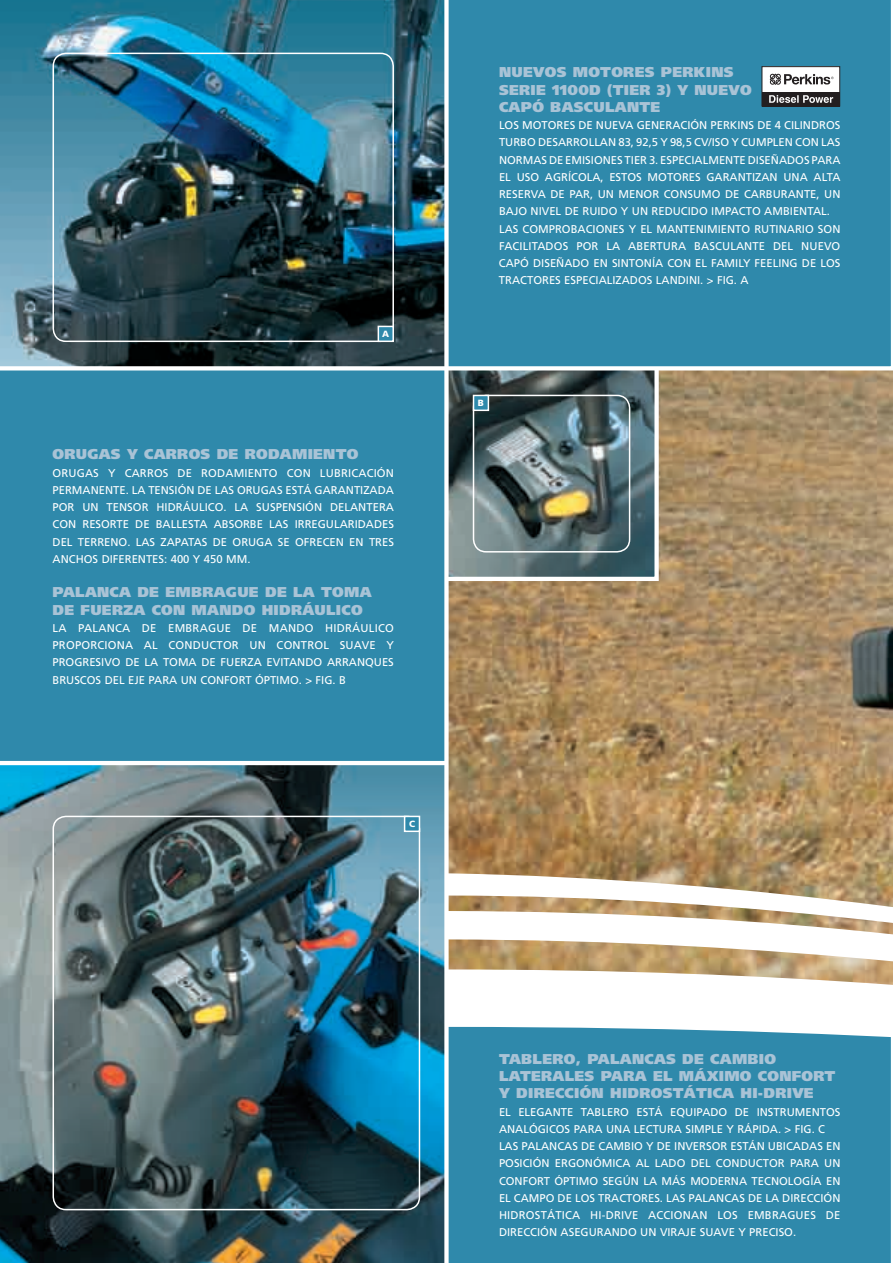
<style>
.page{position:relative;width:893px;height:1263px;background:#fff}
.page>*{position:absolute;margin:0;border:0;box-sizing:border-box;transform-origin:0 0}
.t1{font:900 14.25px/17.2px "Frutiger";letter-spacing:.02em;color:#a9c3d6}
.t2{font:11.25px/17.2px "Frutiger";color:#fff}
.t3{font:900 9px "Frutiger";color:#fff}
</style>
<div class="page">
<div style="left:446px;top:1018px;width:447px;height:245px;background:#2f89ab"></div>
<svg style="left:449px;top:1018px;width:442px;height:102px"></svg>
<img style="left:449px;top:373px;width:444px;height:612px">
<div style="left:0;top:368px;width:446px;height:895px;background:#2f89ab"></div>
<img style="left:0;top:765px;width:444px;height:498px">
<div style="left:53px;top:816px;width:367px;height:394px;border:2px solid #fff;border-radius:13px"></div>
<svg style="left:0;top:0;width:893px;height:373px;background:#31758e"></svg>
<img style="left:442px;top:364px;width:219px;height:219px">
<hr style="left:0;top:761px;width:446px;height:4px;background:#fff">
<div style="left:444px;top:0;width:5px;height:1263px;background:#fff"></div>
<hr style="left:891px;top:1015px;width:2px;height:248px;background:#fff">
<div style="left:405px;top:816px;width:14px;height:15px;background:#2f89ab"></div>
<div style="left:404px;top:816px;width:16px;height:16px;border:2px solid #fff"></div>
<div style="left:473px;top:395px;width:15px;height:15px;background:#2f89ab"></div>
<div style="left:473px;top:395px;width:16px;height:16px;border:2px solid #fff"></div>
<div style="left:378px;top:326px;width:15px;height:15px;background:#2f89ab"></div>
<div style="left:378px;top:326px;width:16px;height:16px;border:2px solid #fff"></div>
<div style="left:762px;top:67px;width:78px;height:39px;background:#fff"></div>
<div style="left:762px;top:66px;width:78px;height:40px;border:1px solid #231f20"></div>
<svg style="left:770px;top:74px;width:64px;height:11px"></svg>
<div style="left:762px;top:92px;width:78px;height:14px;background:#231f20"></div>
<svg style="left:769px;top:95px;width:64px;height:8px"></svg>
<p class="t3" style="left:382px;top:328px;width:9px">a</p>
<p class="t1" style="left:53px;top:446px;width:307px">ORUGAS Y CARROS DE RODAMIENTO</p>
<p class="t2" style="left:53px;top:464px;width:343px;text-align:justify">ORUGAS Y CARROS DE RODAMI ENTO CON LUBRICACIÓN PERMANENTE. LA TENSI ÓN DE LAS ORUGAS ESTÁ GARANTIZADA POR UN TENSOR HIDRÁULICO. LA SUSPENSIÓN DELANTERA CON RESORTE DE BALLESTA ABSORBE LAS I RREGULARIDADES DEL TERRENO. LAS ZAPATAS DE ORUGA SE OFRECEN EN TRES ANCHOS DI FERENTES: 400 Y 450 MM.</p>
<p class="t1" style="left:53px;top:584px;width:321px">PALANCA DE EMBRAGUE DE LA TOMA<br>DE FUERZA CON MANDO HIDRÁULICO</p>
<p class="t2" style="left:52px;top:619px;width:343px;text-align:justify">LA PALANCA DE EMBRAGUE DE MANDO HID RÁULICO PROPORCI ONA AL CONDUCTOR UN CONTROL SUAVE Y PROGRESIVO DE LA TOMA DE FUERZA EVITANDO ARRANQUES BRUSCOS DEL EJE PARA UN CONFORT ÓPTI MO. &gt; FIG. B</p>
<p class="t3" style="left:409px;top:818px;width:8px">c</p>
<p class="t1" style="left:499px;top:64px;width:254px">NUEVOS MOTORES PERKINS<br>SERIE 1100D (TIER 3) Y NUEVO<br>CAPÓ</p>
<p class="t1" style="left:550px;top:98px;width:111px">BASCULANTE</p>
<p class="t2" style="left:499px;top:117px;width:343px">LOS MOTORES DE NUEVA GENERACIÓN PERKI NS DE 4 CILI NDROS TURBO DESARROLLAN 83, 92,5 Y 98,5 CV/ISO Y CUMPLEN CON LAS NORMAS DE EMISIONES TI ER 3. ESPECIALMENTE DISEÑADOS PARA EL USO AGRÍCOLA, ESTOS MOTORES GARANTIZAN UNA ALTA RESERVA DE PAR, UN MENOR CONSUMO DE CARBURANTE, UN BAJO NIVEL DE RUIDO Y UN REDUCIDO I MPACTO AMBI ENTAL.<br>LAS COMPROBACIONES Y EL MANTENI MI ENTO RUTI NARIO SON FACILITADOS POR LA ABERTURA BASCULANTE DEL NUEVO CAPÓ DISEÑADO EN SI NTONÍA CON EL FAMILY FEELI NG DE LOS TRACTORES ESPECIALIZADOS LANDI NI . &gt; FIG. A</p>
<p class="t3" style="left:478px;top:397px;width:7px">B</p>
<p class="t1" style="left:499px;top:1050px;width:338px">TABLERO, PALANCAS DE CAMBIO<br>LATERALES PARA EL MÁXIMO CONFORT<br>Y DIRECCIÓ</p>
<p class="t1" style="left:592px;top:1084px;width:224px">N HIDROSTÁTICA HI -DRIVE</p>
<p class="t2" style="left:499px;top:1103px;width:343px;text-indent:19px">ELEGANTE TABLERO ESTÁ EQUIPADO DE I NSTRUMENTOS ANALÓGI COS PARA UNA LECTURA SI MPLE Y RÁPIDA. &gt; FI G. C LAS PALANCAS DE CAMBI O Y DE I NVERSOR ESTÁN UBI CADAS EN POSICIÓN ERGONÓMICA AL LADO DEL CONDUCTOR PARA UN CONFORT ÓPTI MO SEGÚN LA MÁS MODERNA TECNOLOGÍA EN EL CAMPO DE LOS TRACTORES. LAS PALANCAS DE LA DI RECCI ÓN HIDROSTÁTICA HI-DRIVE ACCIONAN LOS EMBRAGUES DE DI RECCIÓN ASEGURANDO UN VI RAJE SUAVE Y PRECISO.</p>
<p class="t2" style="left:499px;top:1103px;width:7px">EL</p>
</div>
